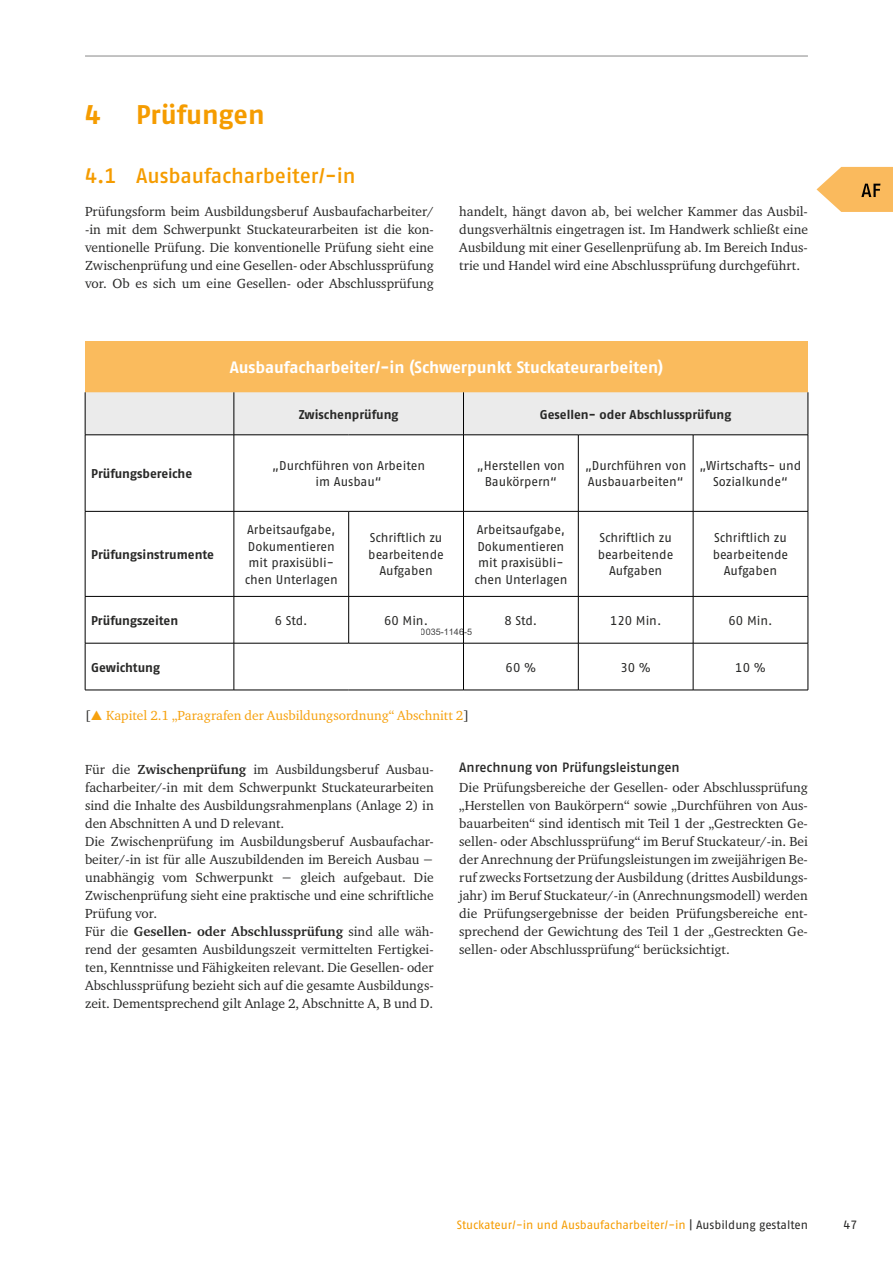
<style>
.page{position:relative;width:893px;height:1263px;background:#fff}
.page>*{position:absolute;margin:0;border:0;box-sizing:border-box;transform-origin:0 0}
.headlines_headline_1{font:700 27px "Fago Pro";letter-spacing:-.005em;color:#f59c00}
.headlines_headline_2_column{font:500 21px "Fago Pro";letter-spacing:-.005em;color:#f59c00}
.learning_fields_subhead_section{font:700 16.5px "Fago Pro";letter-spacing:-.005em;color:#fff}
.flowing_text_basic{font:13.5px/18px "Charter ITC Pro";color:#282827;text-align:justify}
.flowing_text_basic_column{font:13.5px "Charter ITC Pro";color:#f6a10e}
.headlines_subheading_9pt{font:500 13.5px "Fago Pro";letter-spacing:-.005em;color:#282827}
.learning_fields_basic_centered{font:12.75px/16.5px "Fago Pro";letter-spacing:-.005em;color:#282827;text-align:center}
.learning_fields_basic_bold{font:700 12.75px "Fago Pro";letter-spacing:-.005em;color:#282827}
.learning_fields_basic_centered_bold{font:700 12.75px "Fago Pro";color:#282827}
.t1{font:12px "Fago Pro";letter-spacing:-.005em;color:#f59c00}
.t2{font:12px "Fago Pro";color:#282827}
.t3{font:9px "Arial";color:rgb(0 0 0/.75)}
.s1{color:#282827}
.s2{font-weight:700}
</style>
<div class="page">
<hr style="left:85px;top:56px;width:723px;height:1px;background:#878787">
<div style="left:85px;top:341px;width:723px;height:51px;background:#fabb5d"></div>
<div style="left:86px;top:392px;width:722px;height:43px;background:#ebebeb"></div>
<hr style="left:85px;top:435px;width:1px;height:76px;background:#000">
<hr style="left:234px;top:435px;width:1px;height:76px;background:#000">
<hr style="left:463px;top:435px;width:1px;height:76px;background:#000">
<hr style="left:578px;top:435px;width:1px;height:76px;background:#000">
<hr style="left:693px;top:435px;width:1px;height:76px;background:#000">
<hr style="left:808px;top:435px;width:1px;height:76px;background:#000">
<hr style="left:85px;top:511px;width:149px;height:1px;background:#000">
<hr style="left:85px;top:511px;width:1px;height:85px;background:#000">
<hr style="left:234px;top:511px;width:115px;height:1px;background:#000">
<hr style="left:234px;top:511px;width:1px;height:85px;background:#000">
<hr style="left:349px;top:511px;width:114px;height:1px;background:#000">
<hr style="left:348px;top:511px;width:1px;height:85px;background:#000">
<hr style="left:463px;top:511px;width:115px;height:1px;background:#000">
<hr style="left:463px;top:511px;width:1px;height:85px;background:#000">
<hr style="left:578px;top:511px;width:115px;height:1px;background:#000">
<hr style="left:578px;top:511px;width:1px;height:85px;background:#000">
<hr style="left:693px;top:511px;width:115px;height:1px;background:#000">
<hr style="left:693px;top:511px;width:1px;height:85px;background:#000">
<hr style="left:808px;top:511px;width:1px;height:85px;background:#000">
<hr style="left:85px;top:596px;width:149px;height:1px;background:#000">
<hr style="left:85px;top:596px;width:1px;height:47px;background:#000">
<hr style="left:234px;top:596px;width:115px;height:1px;background:#000">
<hr style="left:234px;top:596px;width:1px;height:47px;background:#000">
<hr style="left:349px;top:596px;width:114px;height:1px;background:#000">
<hr style="left:348px;top:596px;width:1px;height:47px;background:#000">
<hr style="left:463px;top:596px;width:115px;height:1px;background:#000">
<hr style="left:463px;top:596px;width:1px;height:47px;background:#000">
<hr style="left:578px;top:596px;width:115px;height:1px;background:#000">
<hr style="left:578px;top:596px;width:1px;height:47px;background:#000">
<hr style="left:693px;top:596px;width:115px;height:1px;background:#000">
<hr style="left:693px;top:596px;width:1px;height:47px;background:#000">
<hr style="left:808px;top:596px;width:1px;height:47px;background:#000">
<hr style="left:85px;top:643px;width:149px;height:1px;background:#000">
<hr style="left:85px;top:643px;width:1px;height:47px;background:#000">
<hr style="left:234px;top:643px;width:115px;height:1px;background:#000">
<hr style="left:234px;top:643px;width:1px;height:47px;background:#000">
<hr style="left:349px;top:643px;width:114px;height:1px;background:#000">
<hr style="left:463px;top:643px;width:115px;height:1px;background:#000">
<hr style="left:463px;top:643px;width:1px;height:47px;background:#000">
<hr style="left:578px;top:643px;width:115px;height:1px;background:#000">
<hr style="left:578px;top:643px;width:1px;height:47px;background:#000">
<hr style="left:693px;top:643px;width:115px;height:1px;background:#000">
<hr style="left:693px;top:643px;width:1px;height:47px;background:#000">
<hr style="left:808px;top:643px;width:1px;height:47px;background:#000">
<hr style="left:85px;top:690px;width:149px;height:1px;background:#000">
<hr style="left:234px;top:690px;width:115px;height:1px;background:#000">
<hr style="left:349px;top:690px;width:114px;height:1px;background:#000">
<hr style="left:463px;top:690px;width:115px;height:1px;background:#000">
<hr style="left:578px;top:690px;width:115px;height:1px;background:#000">
<hr style="left:693px;top:690px;width:115px;height:1px;background:#000">
<hr style="left:85px;top:392px;width:1px;height:43px;background:#000">
<hr style="left:234px;top:392px;width:1px;height:43px;background:#000">
<hr style="left:463px;top:392px;width:1px;height:43px;background:#000">
<hr style="left:808px;top:392px;width:1px;height:43px;background:#000">
<hr style="left:85px;top:435px;width:149px;height:1px;background:#000">
<hr style="left:234px;top:435px;width:115px;height:1px;background:#000">
<hr style="left:349px;top:435px;width:114px;height:1px;background:#000">
<hr style="left:463px;top:435px;width:115px;height:1px;background:#000">
<hr style="left:578px;top:435px;width:115px;height:1px;background:#000">
<hr style="left:693px;top:435px;width:115px;height:1px;background:#000">
<svg style="left:816px;top:167px;width:77px;height:45px"></svg>
<h1 class="headlines_headline_1" style="left:85px;top:98px;width:17px">4</h1>
<h1 class="headlines_headline_1" style="left:136px;top:98px;width:130px">Prüfungen</h1>
<h2 class="headlines_headline_2_column" style="left:85px;top:163px;width:272px">4.1 Ausbaufacharbeiter/-in</h2>
<p class="flowing_text_basic" style="left:85px;top:202px;width:350px">Prüfungsform beim Ausbildungsberuf Ausbaufacharbeiter/ -in mit dem Schwerpunkt Stuckateurarbeiten ist die kon&shy;ventionelle Prüfung. Die konventionelle Prüfung sieht eine Zwischenprüfung und eine Gesellen- oder Abschlussprüfung vor. Ob es sich um eine Gesellen- oder Abschlussprüfung</p>
<p class="flowing_text_basic" style="left:459px;top:202px;width:350px">handelt, hängt davon ab, bei welcher Kammer das Ausbil&shy;dungsverhältnis eingetragen ist. Im Handwerk schließt eine Ausbildung mit einer Gesellenprüfung ab. Im Bereich Indus&shy;trie und Handel wird eine Abschlussprüfung durchgeführt.</p>
<p class="learning_fields_subhead_section" style="left:230px;top:358px;width:435px">Ausbaufacharbeiter/-in (Schwerpunkt Stuckateurarbeiten)</p>
<p class="learning_fields_basic_centered_bold" style="left:299px;top:406px;width:101px">Zwischenprüfung</p>
<p class="learning_fields_basic_centered_bold" style="left:540px;top:406px;width:193px">Gesellen- oder Abschlussprüfung</p>
<p class="learning_fields_basic_bold" style="left:91px;top:466px;width:103px">Prüfungsbereiche</p>
<p class="learning_fields_basic_centered" style="left:272px;top:457px;width:154px">„Durchführen von Arbeiten im Ausbau“</p>
<p class="learning_fields_basic_centered" style="left:477px;top:457px;width:90px">„Herstellen von<br>Baukörpern“</p>
<p class="learning_fields_basic_centered" style="left:585px;top:457px;width:103px;text-align:left">„Durchführen von<br>Ausbauarbeiten“</p>
<p class="learning_fields_basic_centered" style="left:700px;top:457px;width:103px">„Wirtschafts- und<br>Sozialkunde“</p>
<p class="learning_fields_basic_bold" style="left:91px;top:547px;width:124px">Prüfungsinstrumente</p>
<p class="learning_fields_basic_centered" style="left:245px;top:521px;width:95px">Arbeitsaufgabe,<br>Dokumentieren mit praxisübli&shy;chen Unterlagen</p>
<p class="learning_fields_basic_centered" style="left:368px;top:530px;width:77px">Schriftlich zu bearbeitende<br>Aufgaben</p>
<p class="learning_fields_basic_centered" style="left:474px;top:521px;width:95px">Arbeitsaufgabe,<br>Dokumentieren mit praxisübli&shy;chen Unterlagen</p>
<p class="learning_fields_basic_centered" style="left:598px;top:530px;width:77px">Schriftlich zu bearbeitende<br>Aufgaben</p>
<p class="learning_fields_basic_centered" style="left:713px;top:530px;width:77px">Schriftlich zu bearbeitende<br>Aufgaben</p>
<p class="learning_fields_basic_bold" style="left:91px;top:613px;width:89px">Prüfungszeiten</p>
<p class="learning_fields_basic_centered" style="left:275px;top:612px;width:34px">6 Std.</p>
<p class="learning_fields_basic_centered" style="left:384px;top:612px;width:45px">60 Min.</p>
<p class="learning_fields_basic_centered" style="left:504px;top:612px;width:34px">8 Std.</p>
<p class="learning_fields_basic_centered" style="left:610px;top:612px;width:53px">120 Min.</p>
<p class="learning_fields_basic_centered" style="left:728px;top:612px;width:45px">60 Min.</p>
<p class="learning_fields_basic_bold" style="left:91px;top:659px;width:71px">Gewichtung</p>
<p class="learning_fields_basic_centered" style="left:506px;top:659px;width:32px">60 %</p>
<p class="learning_fields_basic_centered" style="left:620px;top:659px;width:32px">30 %</p>
<p class="learning_fields_basic_centered" style="left:735px;top:659px;width:32px">10 %</p>
<p class="flowing_text_basic_column" style="left:85px;top:707px;width:385px"><span class="s1">[</span>▲ Kapitel 2.1 „Paragrafen der Ausbildungsordnung“ Abschnitt 2<span class="s1">]</span></p>
<p class="t3" style="left:421px;top:625px;width:53px">0035-1146-5</p>
<p class="flowing_text_basic" style="left:85px;top:760px;width:350px">Für die <span class="s2">Zwischenprüfung</span> im Ausbildungsberuf Ausbau&shy;facharbeiter/-in mit dem Schwerpunkt Stuckateurarbeiten sind die Inhalte des Ausbildungsrahmenplans (Anlage 2) in den Abschnitten A und D relevant.</p>
<p class="flowing_text_basic" style="left:85px;top:832px;width:350px">Die Zwischenprüfung im Ausbildungsberuf Ausbaufachar&shy;beiter/-in ist für alle Auszubildenden im Bereich Ausbau − unabhängig vom Schwerpunkt − gleich aufgebaut. Die Zwischenprüfung sieht eine praktische und eine schriftliche Prüfung vor.</p>
<p class="flowing_text_basic" style="left:85px;top:922px;width:350px">Für die <span class="s2">Gesellen- oder Abschlussprüfung</span> sind alle wäh&shy;rend der gesamten Ausbildungszeit vermittelten Fertigkei&shy;ten, Kenntnisse und Fähigkeiten relevant. Die Gesellen- oder Abschlussprüfung bezieht sich auf die gesamte Ausbildungs&shy;zeit. Dementsprechend gilt Anlage 2, Abschnitte A, B und D.</p>
<p class="headlines_subheading_9pt" style="left:459px;top:759px;width:222px">Anrechnung von Prüfungsleistungen</p>
<p class="flowing_text_basic" style="left:459px;top:778px;width:350px">Die Prüfungsbereiche der Gesellen- oder Abschlussprüfung „Herstellen von Baukörpern“ sowie „Durchführen von Aus&shy;bauarbeiten“ sind identisch mit Teil 1 der „Gestreckten Ge&shy;sellen- oder Abschlussprüfung“ im Beruf Stuckateur/-in. Bei der Anrechnung der Prüfungsleistungen im zweijährigen Be&shy;ruf zwecks Fortsetzung der Ausbildung (drittes Ausbildungs&shy;jahr) im Beruf Stuckateur/-in (Anrechnungsmodell) werden die Prüfungsergebnisse der beiden Prüfungsbereiche ent&shy;sprechend der Gewichtung des Teil 1 der „Gestreckten Ge&shy;sellen- oder Abschlussprüfung“ berücksichtigt.</p>
<p class="t1" style="left:457px;top:1218px;width:353px">Stuckateur/-in und Ausbaufacharbeiter/-in <span class="s1">| Ausbildung gestalten</span></p>
<p class="t2" style="left:843px;top:1218px;width:15px">47</p>
</div>
